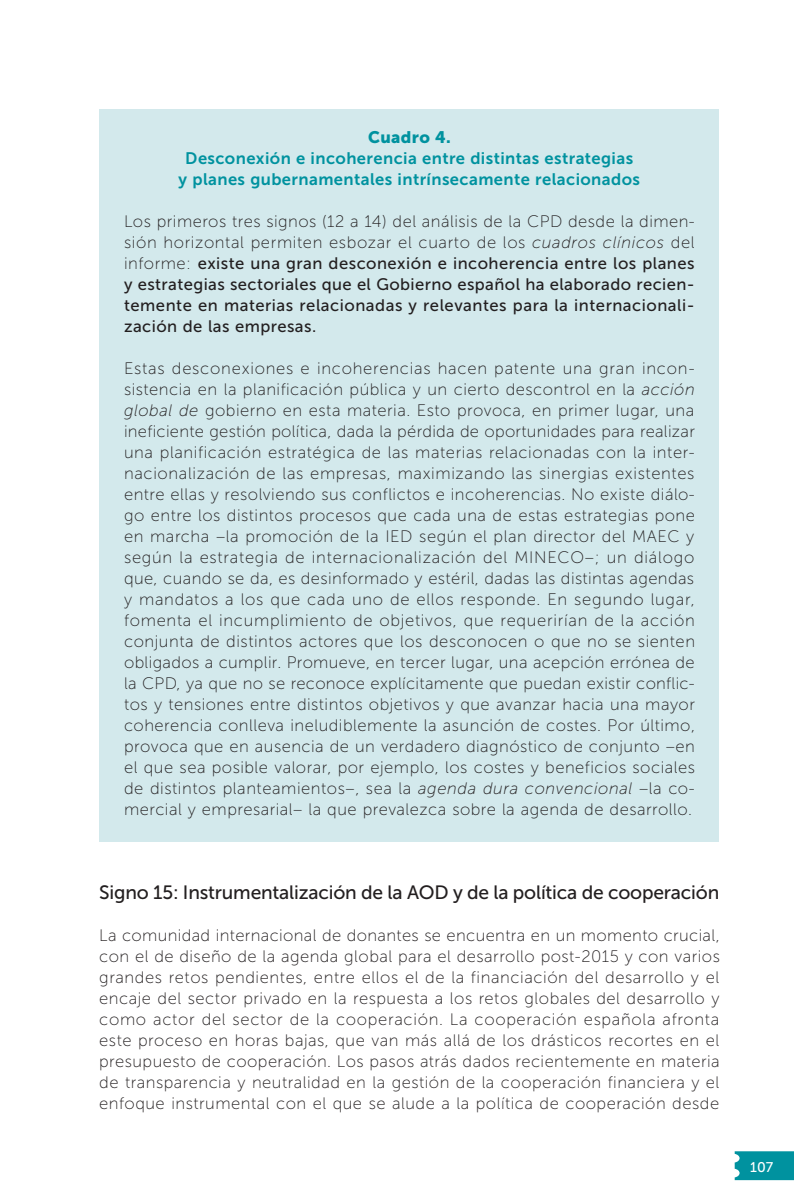
<style>
.page{position:relative;width:794px;height:1191px;background:#fff}
.page>*{position:absolute;margin:0;border:0;box-sizing:border-box;transform-origin:0 0}
.EPIGRAFE_2OK{font:19.25px "Museo Sans 500";letter-spacing:-.01em;color:#231f20}
.Parrafo_Cuadro{font:16.62px/21px "Museo Sans 100";letter-spacing:.03em;color:#231f20;text-align:justify}
.PARRAFO{font:16.62px/21px "Museo Sans 100";letter-spacing:.03em;color:#231f20;text-align:justify}
.Parrafo_Cuadro-2{font:16.62px/21px "Museo Sans 500";letter-spacing:.03em;color:#231f20;text-align:justify}
.Parrafo_Cuadro_super{font:16.62px/21px "Museo Sans 700";letter-spacing:.025em;color:#00929f;text-align:center}
.t1{font:14px "Museo Sans 500";color:#fff}
.s1{font-family:"Museo Sans 900"}
.s2{font-family:"Museo Sans 100"}
.s3{font-family:"Museo Sans 100";font-style:italic}
.s4{font-style:italic}
</style>
<div class="page">
<svg style="left:734px;top:1151px;width:60px;height:29px;background:#0e98a4"></svg>
<div style="left:99px;top:109px;width:619px;height:733px;background:#d3e9ec"></div>
<p class="Parrafo_Cuadro_super" style="left:178px;top:126px;width:463px"><span class="s1">Cuadro 4.<br></span>Desconexión e incoherencia entre distintas estrategias<br>y planes gubernamentales intrínsecamente relacionados</p>
<p class="Parrafo_Cuadro-2" style="left:124px;top:210px;width:572px"><span class="s2">Los primeros tres signos (12 a 14) del análisis de la CPD desde la dimen&shy;sión horizontal permiten esbozar el cuarto de los</span> <span class="s3">cuadros clínicos</span> <span class="s2">del informe:</span> existe una gran desconexión e incoherencia entre los planes y estrategias sectoriales que el Gobierno español ha elaborado recien&shy;temente en materias relacionadas y relevantes para la internacionali&shy;zación de las empresas.</p>
<p class="Parrafo_Cuadro" style="left:124px;top:358px;width:572px">Estas desconexiones e incoherencias hacen patente una gran incon&shy;sistencia en la planificación pública y un cierto descontrol en la <span class="s4">acción global de</span> gobierno en esta materia. Esto provoca, en primer lugar, una ineficiente gestión política, dada la pérdida de oportunidades para realizar una planificación estratégica de las materias relacionadas con la inter&shy;nacionalización de las empresas, maximizando las sinergias existentes entre ellas y resolviendo sus conflictos e incoherencias. No existe diálo&shy;go entre los distintos procesos que cada una de estas estrategias pone en marcha –la promoción de la IED según el plan director del MAEC y según la estrategia de internacionalización del MINECO–; un diálogo que, cuando se da, es desinformado y estéril, dadas las distintas agendas y mandatos a los que cada uno de ellos responde. En segundo lugar, fomenta el incumplimiento de objetivos, que requerirían de la acción conjunta de distintos actores que los desconocen o que no se sienten obligados a cumplir. Promueve, en tercer lugar, una acepción errónea de la CPD, ya que no se reconoce explícitamente que puedan existir conflic&shy;tos y tensiones entre distintos objetivos y que avanzar hacia una mayor coherencia conlleva ineludiblemente la asunción de costes. Por último, provoca que en ausencia de un verdadero diagnóstico de conjunto –en el que sea posible valorar, por ejemplo, los costes y beneficios sociales de distintos planteamientos–, sea la <span class="s4">agenda dura convencional</span> –la co&shy;mercial y empresarial– la que prevalezca sobre la agenda de desarrollo.</p>
<p class="EPIGRAFE_2OK" style="left:99px;top:881px;width:621px">Signo 15: Instrumentalización de la AOD y de la política de cooperación</p>
<p class="PARRAFO" style="left:99px;top:925px;width:622px">La comunidad internacional de donantes se encuentra en un momento crucial, con el de diseño de la agenda global para el desarrollo post-2015 y con varios grandes retos pendientes, entre ellos el de la financiación del desarrollo y el encaje del sector privado en la respuesta a los retos globales del desarrollo y como actor del sector de la cooperación. La cooperación española afronta este proceso en horas bajas, que van más allá de los drásticos recortes en el presupuesto de cooperación. Los pasos atrás dados recientemente en materia de transparencia y neutralidad en la gestión de la cooperación financiera y el enfoque instrumental con el que se alude a la política de cooperación desde</p>
<p class="t1" style="left:750px;top:1159px;width:25px">107</p>
</div>
